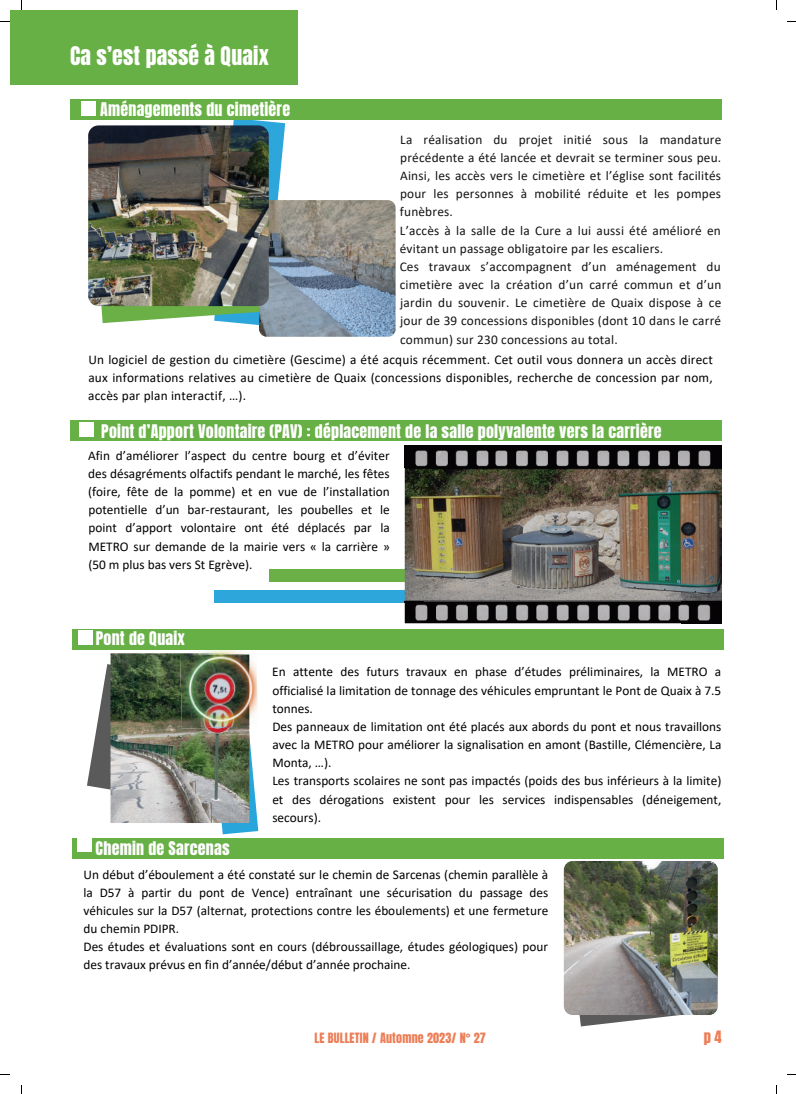
<style>
.page{position:relative;width:796px;height:1094px;background:#fff}
.page>*{position:absolute;margin:0;border:0;box-sizing:border-box;transform-origin:0 0}
.t1{font:21.75px "Anton";letter-spacing:.01em;color:#fff}
.t2{font:16px "Anton";letter-spacing:.015em;color:#fff}
.t3{font:14.5px "Anton";color:#ed7d56}
.t4{font:13.25px/18.1px "Calibri";color:#000;text-align:justify}
.t5{font:13.25px/18.1px "Calibri";letter-spacing:.015em;color:#151313}
.t6{font:12.12px "Anton";letter-spacing:.015em;color:#ed7d56}
</style>
<div class="page">
<svg style="left:101px;top:120px;width:185px;height:205px"></svg>
<img style="left:259px;top:200px;width:137px;height:137px">
<img style="left:88px;top:125px;width:181px;height:181px">
<div style="left:10px;top:10px;width:287px;height:74px;background:#67b045"></div>
<div style="left:70px;top:99px;width:651px;height:21px;background:#67b045"></div>
<svg style="left:76px;top:440px;width:14px;height:1px"></svg>
<div style="left:214px;top:590px;width:209px;height:12px;background:#2ca6db"></div>
<div style="left:269px;top:569px;width:209px;height:12px;background:#6ab047"></div>
<img style="left:405px;top:445px;width:316px;height:178px">
<svg style="left:405px;top:601px;width:18px;height:1px"></svg>
<div style="left:72px;top:838px;width:652px;height:20px;background:#67b045"></div>
<div style="left:77px;top:837px;width:14px;height:14px;background:#fff"></div>
<svg style="left:87px;top:664px;width:24px;height:132px"></svg>
<svg style="left:221px;top:726px;width:37px;height:108px"></svg>
<img style="left:111px;top:653px;width:138px;height:170px">
<img style="left:180px;top:649px;width:78px;height:77px">
<img style="left:180px;top:653px;width:69px;height:75px">
<div style="left:81px;top:101px;width:14px;height:15px;background:#fff"></div>
<svg style="left:573px;top:1014px;width:113px;height:12px"></svg>
<img style="left:564px;top:861px;width:154px;height:153px">
<div style="left:70px;top:420px;width:651px;height:20px;background:#67b045"></div>
<div style="left:80px;top:422px;width:14px;height:14px;background:#fff"></div>
<div style="left:73px;top:628px;width:651px;height:21px;background:#67b045"></div>
<div style="left:78px;top:630px;width:15px;height:14px;background:#fff"></div>
<h1 class="t1" style="left:70px;top:40px;width:200px">Ca s’est passé à Quaix</h1>
<p class="t2" style="left:100px;top:98px;width:192px">Aménagements du cimetière</p>
<p class="t5" style="left:400px;top:131px;width:323px">La réalisation du projet initié sous la mandature précédente a été lancée et devrait se terminer sous peu.<br>Ainsi, les accès vers le cimetière et l’église sont facilités pour les personnes à mobilité réduite et les pompes funèbres.<br>L’accès à la salle de la Cure a lui aussi été amélioré en évitant un passage obligatoire par les escaliers.<br>Ces travaux s’accompagnent d’un aménagement du cimetière avec la création d’un carré commun et d’un jardin du souvenir. Le cimetière de Quaix dispose à ce jour de 39 concessions disponibles (dont 10 dans le carré commun) sur 230 concessions au total.</p>
<p class="t4" style="left:88px;top:351px;width:626px">Un logiciel de gestion du cimetière (Gescime) a été acquis récemment. Cet outil vous donnera un accès direct aux informations relatives au cimetière de Quaix (concessions disponibles, recherche de concession par nom, accès par plan interactif, …).</p>
<p class="t2" style="left:101px;top:419px;width:562px">Point d’Apport Volontaire (PAV) : déplacement de la salle polyvalente vers la carrière</p>
<p class="t4" style="left:88px;top:447px;width:303px">Afin d’améliorer l’aspect du centre bourg et d’éviter des désagréments olfactifs pendant le marché, les fêtes (foire, fête de la pomme) et en vue de l’installation potentielle d’un bar-restaurant, les poubelles et le point d’apport volontaire ont été déplacés par la METRO sur demande de la mairie vers « la carrière » (50 m plus bas vers St Egrève).</p>
<p class="t2" style="left:96px;top:627px;width:91px">Pont de Quaix</p>
<p class="t2" style="left:96px;top:836px;width:136px">Chemin de Sarcenas</p>
<p class="t4" style="left:272px;top:664px;width:451px;text-align:left">En attente des futurs travaux en phase d’études préliminaires, la METRO a officialisé la limitation de tonnage des véhicules empruntant le Pont de Quaix à 7.5 tonnes.<br>Des panneaux de limitation ont été placés aux abords du pont et nous travaillons avec la METRO pour améliorer la signalisation en amont (Bastille, Clémencière, La Monta, …).<br>Les transports scolaires ne sont pas impactés (poids des bus inférieurs à la limite) et des dérogations existent pour les services indispensables (déneigement, secours).</p>
<p class="t4" style="left:83px;top:866px;width:466px;text-align:left">Un début d’éboulement a été constaté sur le chemin de Sarcenas (chemin parallèle à la D57 à partir du pont de Vence) entraînant une sécurisation du passage des véhicules sur la D57 (alternat, protections contre les éboulements) et une fermeture du chemin PDIPR.<br>Des études et évaluations sont en cours (débroussaillage, études géologiques) pour des travaux prévus en fin d’année/début d’année prochaine.</p>
<p class="t6" style="left:315px;top:1029px;width:173px">LE BULLETIN / Automne 2023/ N° 27</p>
<p class="t3" style="left:704px;top:1026px;width:19px">p4</p>
</div>
